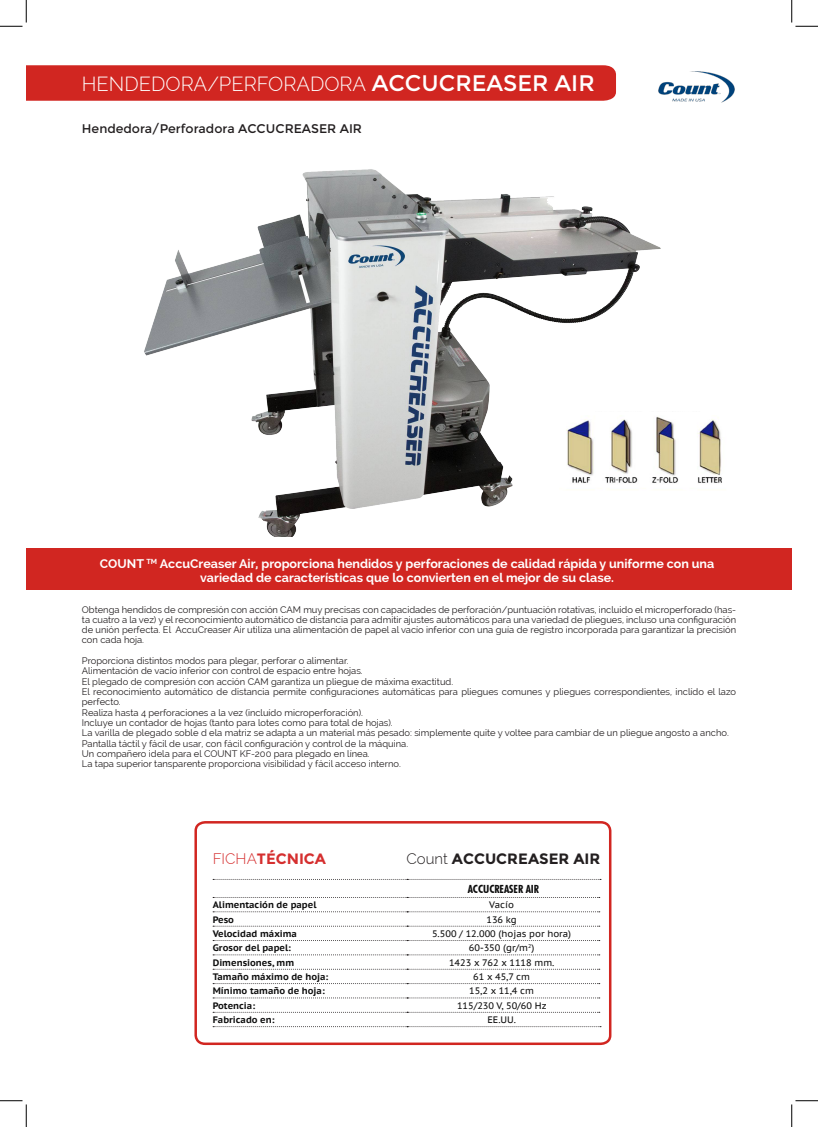
<style>
.page{position:relative;width:818px;height:1127px;background:#fff}
.page>*{position:absolute;margin:0;border:0;box-sizing:border-box;transform-origin:0 0}
.t1{font:300 20px "Raleway";color:#fff}
.t2{font:700 15px "Montserrat";color:#231f20}
.t3{font:700 15px "Montserrat";color:#d52f2f}
.Destacado_Subtítulo{font:700 12.5px/13.8px "Raleway";color:#fff;text-align:center}
.t4{font:12.5px "Montserrat";color:#231f20}
.t5{font:700 condensed 11.25px "Futura BT";color:#0d0d0d}
.t6{font:9.38px/10.2px "Raleway";color:#231f20;text-align:justify}
.t7{font:700 9.38px "PT Sans Caption";color:#0d0d0d}
.t8{font:9.38px "PT Sans Caption";color:#0d0d0d}
.s1{font-family:"Montserrat";font-weight:400;font-size:22.5px}
.s2{font-family:"Raleway";font-weight:300}
</style>
<div class="page">
<img style="left:144px;top:169px;width:517px;height:367px">
<div style="left:194px;top:820px;width:417px;height:224px;border:2px solid #d12621;border-radius:9px"></div>
<div style="left:26px;top:65px;width:590px;height:36px;background:#d12621"></div>
<div style="left:26px;top:547px;width:766px;height:42px;background:#d12621"></div>
<svg style="left:213px;top:878px;width:388px;height:149px"></svg>
<img style="left:659px;top:72px;width:75px;height:30px">
<img style="left:559px;top:411px;width:163px;height:79px">
<svg style="left:0;top:0;width:27px;height:27px"></svg>
<svg style="left:0;top:1100px;width:27px;height:26px"></svg>
<svg style="left:791px;top:0;width:27px;height:27px"></svg>
<svg style="left:791px;top:1100px;width:27px;height:26px"></svg>
<p class="t1" style="left:82px;top:72px;width:514px">HENDEDORA/PERFORADORA <span class="s1">ACCUCREASER AIR</span></p>
<p class="t4" style="left:82px;top:122px;width:282px">Hendedora/Perforadora ACCUCREASER AIR</p>
<p class="Destacado_Subtítulo" style="left:100px;top:557px;width:616px">COUNT <sup>TM</sup> AccuCreaser Air, proporciona hendidos y perforaciones de calidad rápida y uniforme con una variedad de características que lo convierten en el mejor de su clase.</p>
<p class="t6" style="left:82px;top:604px;width:656px">Obtenga hendidos de compresión con acción CAM muy precisas con capacidades de perforación/puntuación rotativas, incluido el microperforado (has&shy;ta cuatro a la vez) y el reconocimiento automático de distancia para admitir ajustes automáticos para una variedad de pliegues, incluso una configuración de unión perfecta. El AccuCreaser Air utiliza una alimentación de papel al vacío inferior con una guía de registro incorporada para garantizar la precisión con cada hoja.</p>
<p class="t6" style="left:82px;top:655px;width:268px">Proporciona distintos modos para plegar, perforar o alimentar.</p>
<p class="t6" style="left:82px;top:665px;width:282px">Alimentación de vacío inferior con control de espacio entre hojas.</p>
<p class="t6" style="left:82px;top:676px;width:373px">El plegado de compresión con acción CAM garantiza un pliegue de máxima exactitud.</p>
<p class="t6" style="left:82px;top:686px;width:656px">El reconocimiento automático de distancia permite configuraciones automáticas para pliegues comunes y pliegues correspondientes, inclído el lazo perfecto.</p>
<p class="t6" style="left:82px;top:707px;width:283px">Realiza hasta 4 perforaciones a la vez (incluído microperforación).</p>
<p class="t6" style="left:82px;top:717px;width:312px">Incluye un contador de hojas (tanto para lotes como para total de hojas).</p>
<p class="t6" style="left:82px;top:727px;width:648px">La varilla de plegado soble d ela matriz se adapta a un material más pesado: simplemente quite y voltee para cambiar de un pliegue angosto a ancho.</p>
<p class="t6" style="left:82px;top:738px;width:328px">Pantalla táctil y fácil de usar, con fácil configuración y control de la máquina.</p>
<p class="t6" style="left:82px;top:748px;width:289px">Un compañero idela para el COUNT KF-200 para plegado en línea.</p>
<p class="t6" style="left:82px;top:758px;width:320px">La tapa superior tansparente proporciona visibilidad y fácil acceso interno.</p>
<p class="t3" style="left:213px;top:849px;width:115px"><span class="s2">FICHA</span>TÉCNICA</p>
<p class="t2" style="left:406px;top:849px;width:195px"><span class="s2">Count</span> ACCUCREASER AIR</p>
<p class="t5" style="left:468px;top:881px;width:73px">ACCUCREASER AIR</p>
<p class="t7" style="left:213px;top:898px;width:105px">Alimentación de papel</p>
<p class="t8" style="left:489px;top:898px;width:26px">Vacío</p>
<p class="t7" style="left:213px;top:912px;width:23px">Peso</p>
<p class="t8" style="left:486px;top:913px;width:32px">136 kg</p>
<p class="t7" style="left:213px;top:927px;width:86px">Velocidad máxima</p>
<p class="t8" style="left:432px;top:927px;width:141px">5.500 / 12.000 (hojas por hora)</p>
<p class="t7" style="left:213px;top:941px;width:80px">Grosor del papel:</p>
<p class="t8" style="left:469px;top:941px;width:67px">60-350 (gr/m<sup>2</sup>)</p>
<p class="t7" style="left:213px;top:955px;width:83px">Dimensiones, mm</p>
<p class="t8" style="left:449px;top:956px;width:107px">1423 x 762 x 1118 mm.</p>
<p class="t7" style="left:213px;top:970px;width:117px">Tamaño máximo de hoja:</p>
<p class="t8" style="left:473px;top:970px;width:58px">61 x 45,7 cm</p>
<p class="t7" style="left:213px;top:984px;width:114px">Mínimo tamaño de hoja:</p>
<p class="t8" style="left:469px;top:984px;width:66px">15,2 x 11,4 cm</p>
<p class="t7" style="left:213px;top:998px;width:44px">Potencia:</p>
<p class="t8" style="left:457px;top:999px;width:91px">115/230 V, 50/60 Hz</p>
<p class="t7" style="left:213px;top:1013px;width:64px">Fabricado en:</p>
<p class="t8" style="left:487px;top:1013px;width:30px">EE.UU.</p>
</div>
